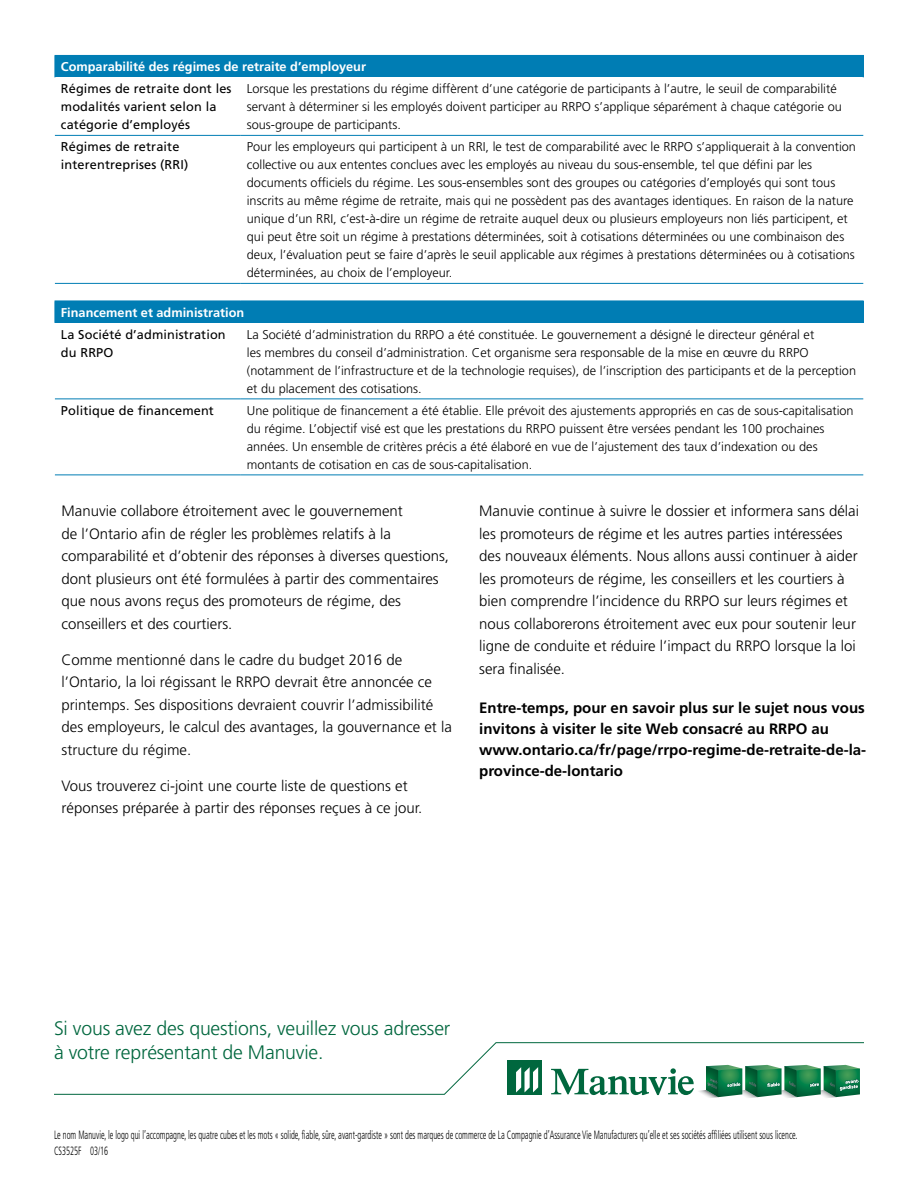
<style>
.page{position:relative;width:918px;height:1188px;background:#fff}
.page>*{position:absolute;margin:0;border:0;box-sizing:border-box;transform-origin:0 0}
.t1{font:300 19.5px/24px "Frutiger";letter-spacing:-.01em;color:#00673e}
.t2{font:300 15px/22.5px "Frutiger";color:#000}
.t3{font:700 15px/21px "Frutiger";color:#000}
.t4{font:300 12.75px/18px "Frutiger";color:#000}
.t5{font:12.75px/18px "Frutiger";letter-spacing:.01em;color:#000}
.t6{font:700 12.75px "Frutiger";color:#fff}
.t7{font:300 condensed 12px/16.5px "Frutiger";color:#000;scale:.7 1}
</style>
<div class="page">
<div style="left:55px;top:55px;width:808px;height:22px;background:#007db4"></div>
<hr style="left:241px;top:55px;width:623px;height:1px;background:#007db4">
<svg style="left:863px;top:56px;width:1px;height:21px"></svg>
<hr style="left:55px;top:135px;width:186px;height:1px;background:#007db4">
<hr style="left:241px;top:135px;width:622px;height:1px;background:#007db4">
<hr style="left:55px;top:283px;width:186px;height:1px;background:#007db4">
<hr style="left:241px;top:283px;width:622px;height:1px;background:#007db4">
<div style="left:55px;top:301px;width:808px;height:22px;background:#007db4"></div>
<svg style="left:863px;top:301px;width:1px;height:22px"></svg>
<hr style="left:55px;top:399px;width:186px;height:1px;background:#007db4">
<hr style="left:241px;top:399px;width:622px;height:1px;background:#007db4">
<hr style="left:55px;top:475px;width:186px;height:1px;background:#007db4">
<hr style="left:241px;top:475px;width:622px;height:1px;background:#007db4">
<svg style="left:54px;top:1042px;width:810px;height:56px"></svg>
<p class="t6" style="left:61px;top:59px;width:307px">Comparabilité des régimes de retraite d’employeur</p>
<p class="t5" style="left:61px;top:80px;width:172px">Régimes de retraite dont les modalités varient selon la catégorie d’employés</p>
<p class="t4" style="left:247px;top:80px;width:597px">Lorsque les prestations du régime diffèrent d’une catégorie de participants à l’autre, le seuil de comparabilité servant à déterminer si les employés doivent participer au RRPO s’applique séparément à chaque catégorie ou sous‑groupe de participants.</p>
<p class="t5" style="left:61px;top:138px;width:129px">Régimes de retraite interentreprises (RRI)</p>
<p class="t4" style="left:247px;top:138px;width:611px">Pour les employeurs qui participent à un RRI, le test de comparabilité avec le RRPO s’appliquerait à la convention collective ou aux ententes conclues avec les employés au niveau du sous‑ensemble, tel que défini par les documents officiels du régime. Les sous‑ensembles sont des groupes ou catégories d’employés qui sont tous inscrits au même régime de retraite, mais qui ne possèdent pas des avantages identiques. En raison de la nature unique d’un RRI, c’est‑à‑dire un régime de retraite auquel deux ou plusieurs employeurs non liés participent, et qui peut être soit un régime à prestations déterminées, soit à cotisations déterminées ou une combinaison des deux, l’évaluation peut se faire d’après le seuil applicable aux régimes à prestations déterminées ou à cotisations déterminées, au choix de l’employeur.</p>
<p class="t6" style="left:61px;top:305px;width:185px">Financement et administration</p>
<p class="t5" style="left:61px;top:325px;width:166px">La Société d’administration du RRPO</p>
<p class="t4" style="left:247px;top:325px;width:611px">La Société d’administration du RRPO a été constituée. Le gouvernement a désigné le directeur général et<br>les membres du conseil d’administration. Cet organisme sera responsable de la mise en œuvre du RRPO (notamment de l’infrastructure et de la technologie requises), de l’inscription des participants et de la perception et du placement des cotisations.</p>
<p class="t5" style="left:61px;top:401px;width:155px">Politique de financement</p>
<p class="t4" style="left:247px;top:401px;width:608px">Une politique de financement a été établie. Elle prévoit des ajustements appropriés en cas de sous‑capitalisation du régime. L’objectif visé est que les prestations du RRPO puissent être versées pendant les 100 prochaines années. Un ensemble de critères précis a été élaboré en vue de l’ajustement des taux d’indexation ou des montants de cotisation en cas de sous‑capitalisation.</p>
<p class="t2" style="left:62px;top:500px;width:389px">Manuvie collabore étroitement avec le gouvernement<br>de l’Ontario afin de régler les problèmes relatifs à la comparabilité et d’obtenir des réponses à diverses questions, dont plusieurs ont été formulées à partir des commentaires que nous avons reçus des promoteurs de régime, des conseillers et des courtiers.</p>
<p class="t2" style="left:62px;top:648px;width:392px">Comme mentionné dans le cadre du budget 2016 de l’Ontario, la loi régissant le RRPO devrait être annoncée ce printemps. Ses dispositions devraient couvrir l’admissibilité des employeurs, le calcul des avantages, la gouvernance et la structure du régime.</p>
<p class="t2" style="left:62px;top:774px;width:362px">Vous trouverez ci‑joint une courte liste de questions et réponses préparée à partir des réponses reçues à ce jour.</p>
<p class="t2" style="left:479px;top:500px;width:381px">Manuvie continue à suivre le dossier et informera sans délai les promoteurs de régime et les autres parties intéressées des nouveaux éléments. Nous allons aussi continuer à aider les promoteurs de régime, les conseillers et les courtiers à bien comprendre l’incidence du RRPO sur leurs régimes et nous collaborerons étroitement avec eux pour soutenir leur ligne de conduite et réduire l’impact du RRPO lorsque la loi sera finalisée.</p>
<p class="t3" style="left:479px;top:697px;width:387px">Entre‑temps, pour en savoir plus sur le sujet nous vous invitons à visiter le site Web consacré au RRPO au www.ontario.ca/fr/page/rrpo‑regime-de-retraite-de-la&shy;province-de-lontario</p>
<h1 class="t1" style="left:54px;top:1016px;width:398px">Si vous avez des questions, veuillez vous adresser à votre représentant de Manuvie.</h1>
<p class="t7" style="left:54px;top:1126px;width:1064px">Le nom Manuvie, le logo qui l’accompagne, les quatre cubes et les mots « solide, fiable, sûre, avant‑gardiste » sont des marques de commerce de La Compagnie d’Assurance Vie Manufacturers qu’elle et ses sociétés affiliées utilisent sous licence.<br>CS3525F 03/16</p>
</div>
